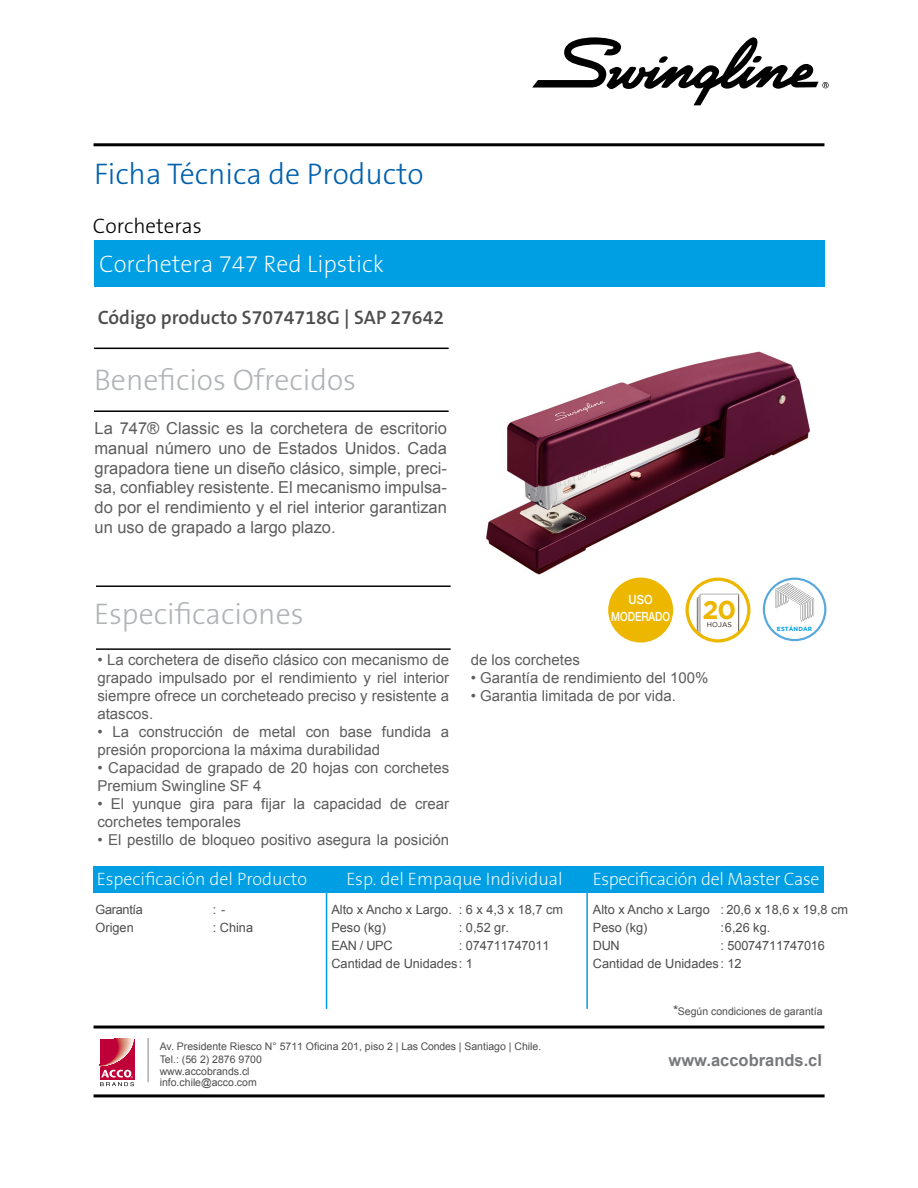
<style>
.page{position:relative;width:918px;height:1188px;background:#fff}
.page>*{position:absolute;margin:0;border:0;box-sizing:border-box;transform-origin:0 0}
.t1{font:30px "The Sans KENSINGTON3 Li";color:#b1b4b6}
.t2{font:30px "The Sans KENSINGTON3 Li";color:#0061ad}
.t3{font:700 25.65px "Gotham";color:#edb700}
.t4{font:24px "The Sans KENSINGTON2 XL";color:#fff}
.t5{font:21px "The Sans KENSINGTON3 Li";color:#000}
.t6{font:19.5px "The Sans KENSINGTON6 SB";color:#4d4d4f}
.t7{font:18px "The Sans KENSINGTON2 XL";color:#fff}
.t8{font:18px "The Sans KENSINGTON2 XL";letter-spacing:-.02em;color:#fff}
.t9{font:16.5px/19.8px "Arial";color:#5d5d5d;text-align:justify}
.t10{font:700 16.5px "Arial";color:#77787b}
.t11{font:15px/18px "Arial";color:#5d5d5d}
.t12{font:12.75px/18px "Arial";color:#4d4d4f}
.t13{font:12.75px "Arial";letter-spacing:-.025em;color:#4d4d4f}
.t14{font:500 12.6px/17.2px "Helvetica Neue";color:#fff;text-align:center;scale:.9 1}
.t15{font:10.5px/12.6px "Arial";color:#4d4d4f}
.t16{font:10.5px "Arial";color:#4c4d4f}
.t17{font:6.9px "Gotham";letter-spacing:.015em;color:#1f140f}
.t18{font:700 6px "Gotham";letter-spacing:.01em;color:#009fe3}
.s1{font-size:13.5px}
</style>
<div class="page">
<img style="left:486px;top:351px;width:341px;height:291px">
<hr style="left:94px;top:143px;width:730px;height:3px;background:#000">
<hr style="left:94px;top:1026px;width:730px;height:3px;background:#000">
<hr style="left:94px;top:1094px;width:731px;height:3px;background:#000">
<svg style="left:99px;top:1038px;width:36px;height:49px"></svg>
<svg style="left:100px;top:1039px;width:34px;height:47px;background:#cb4b6a"></svg>
<hr style="left:94px;top:348px;width:355px;height:1px;background:#000">
<hr style="left:94px;top:410px;width:355px;height:2px;background:#000">
<div style="left:94px;top:240px;width:731px;height:47px;background:#009fe3"></div>
<hr style="left:96px;top:585px;width:355px;height:2px;background:#000">
<hr style="left:96px;top:648px;width:355px;height:2px;background:#000">
<div style="left:94px;top:866px;width:730px;height:27px;background:#009fe3"></div>
<hr style="left:326px;top:867px;width:1px;height:142px;background:#009fe3">
<hr style="left:586px;top:867px;width:2px;height:142px;background:#009fe3">
<hr style="left:147px;top:1038px;width:2px;height:44px;background:#abaeb2">
<svg style="left:532px;top:37px;width:297px;height:68px"></svg>
<div style="left:608px;top:578px;width:65px;height:65px;background:#edb700;border-radius:50%"></div>
<svg style="left:763px;top:578px;width:63px;height:63px"></svg>
<svg style="left:686px;top:578px;width:64px;height:65px"></svg>
<h1 class="t2" style="left:94px;top:158px;width:331px">Ficha Técnica de Producto</h1>
<h3 class="t5" style="left:93px;top:215px;width:110px">Corcheteras</h3>
<h3 class="t4" style="left:99px;top:251px;width:286px">Corchetera 747 Red Lipstick</h3>
<h3 class="t6" style="left:98px;top:307px;width:348px">Código producto S7074718G | SAP 27642</h3>
<h1 class="t1" style="left:94px;top:364px;width:264px">Beneficios Ofrecidos</h1>
<p class="t9" style="left:94px;top:419px;width:354px">La 747® Classic es la corchetera de escritorio manual número uno de Estados Unidos. Cada grapadora tiene un diseño clásico, simple, preci&shy;sa, confiabley resistente. El mecanismo impulsa&shy;do por el rendimiento y el riel interior garantizan un uso de grapado a largo plazo.</p>
<h1 class="t1" style="left:94px;top:598px;width:211px">Especificaciones</h1>
<p class="t11" style="left:97px;top:651px;width:353px;text-align:justify">• La corchetera de diseño clásico con mecanismo de grapado impulsado por el rendimiento y riel interior siempre ofrece un corcheteado preciso y resistente a atascos.</p>
<p class="t11" style="left:97px;top:723px;width:353px">• La construcción de metal con base fundida a presión proporciona la máxima durabilidad</p>
<p class="t11" style="left:97px;top:759px;width:353px">• Capacidad de grapado de 20 hojas con corchetes<br>Premium Swingline SF 4</p>
<p class="t11" style="left:97px;top:795px;width:353px">• El yunque gira para fijar la capacidad de crear corchetes temporales</p>
<p class="t11" style="left:97px;top:831px;width:353px">• El pestillo de bloqueo positivo asegura la posición</p>
<p class="t14" style="left:611px;top:590px;width:67px">USO<br>MODERADO</p>
<h2 class="t3" style="left:703px;top:595px;width:35px">20</h2>
<p class="t17" style="left:707px;top:620px;width:27px">HOJAS</p>
<p class="t11" style="left:471px;top:651px;width:111px">de los corchetes</p>
<p class="t11" style="left:471px;top:669px;width:239px">• Garantía de rendimiento del 100%</p>
<p class="t11" style="left:471px;top:687px;width:207px">• Garantia limitada de por vida.</p>
<p class="t18" style="left:777px;top:626px;width:37px">ESTÁNDAR</p>
<p class="t7" style="left:97px;top:869px;width:212px">Especificación del Producto</p>
<p class="t7" style="left:346px;top:869px;width:218px">Esp. del Empaque Individual</p>
<p class="t8" style="left:593px;top:869px;width:228px">Especificación del Master Case</p>
<p class="t13" style="left:96px;top:901px;width:49px">Garantía</p>
<p class="t12" style="left:213px;top:901px;width:14px">: -</p>
<p class="t12" style="left:459px;top:901px;width:106px">: 6 x 4,3 x 18,7 cm</p>
<p class="t12" style="left:96px;top:919px;width:40px">Origen</p>
<p class="t12" style="left:213px;top:919px;width:42px">: China</p>
<p class="t12" style="left:331px;top:901px;width:122px">Alto x Ancho x Largo.<br>Peso (kg)</p>
<p class="t12" style="left:459px;top:919px;width:52px">: 0,52 gr.</p>
<p class="t12" style="left:593px;top:901px;width:257px">Alto x Ancho x Largo : 20,6 x 18,6 x 19,8 cm<br>Peso (kg)</p>
<p class="t12" style="left:720px;top:919px;width:51px">: 6,26 kg.</p>
<p class="t12" style="left:331px;top:937px;width:63px">EAN / UPC</p>
<p class="t12" style="left:331px;top:937px;width:220px;text-indent:128px">: 074711747011<br>Cantidad de Unidades: 1</p>
<p class="t12" style="left:593px;top:937px;width:234px;text-indent:128px">: 50074711747016<br>Cantidad de Unidades: 12</p>
<p class="t12" style="left:593px;top:937px;width:28px">DUN</p>
<p class="t15" style="left:673px;top:1005px;width:151px"><span class="s1">*</span>Según condiciones de garantía</p>
<p class="t16" style="left:160px;top:1039px;width:383px">Av. Presidente Riesco N° 5711 Oficina 201, piso 2 | Las Condes | Santiago | Chile.</p>
<p class="t15" style="left:160px;top:1053px;width:104px">Tel.: (56 2) 2876 9700 www.accobrands.cl</p>
<p class="t10" style="left:669px;top:1049px;width:155px">www.accobrands.cl</p>
<p class="t15" style="left:160px;top:1076px;width:99px">info.chile@acco.com</p>
</div>
